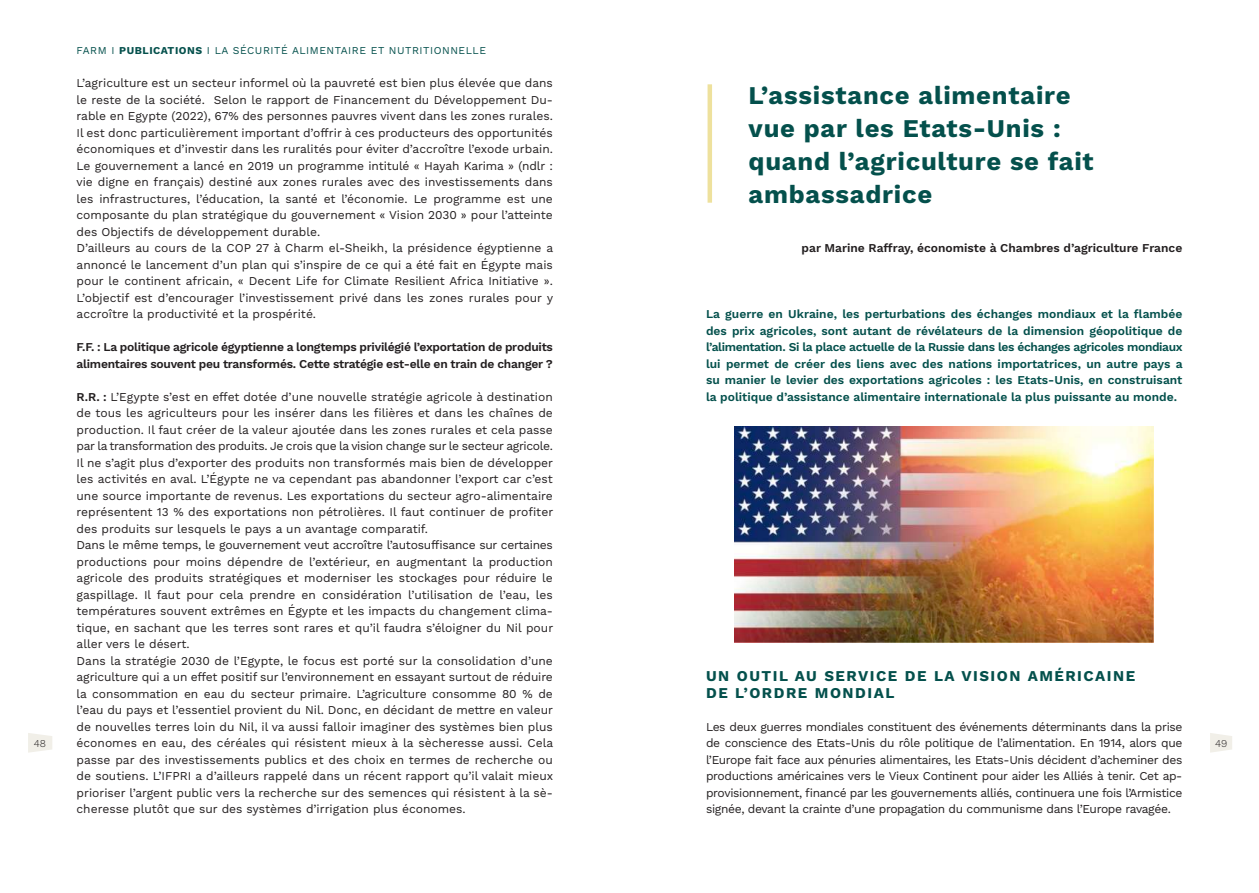
<style>
.page{position:relative;width:1259px;height:893px;background:#fff}
.page>*{position:absolute;margin:0;border:0;box-sizing:border-box;transform-origin:0 0}
.t1{font:700 25.5px/33px "Work Sans";letter-spacing:.03em;color:#04504c}
.t2{font:700 15px/16.5px "Work Sans";letter-spacing:.1em;color:#04504c}
.t3{font:12px/16.5px "Work Sans";color:#231f20}
.t4{font:600 12px/16.5px "Work Sans";color:#04504c;text-align:justify}
.t5{font:600 12px/16.5px "Work Sans";letter-spacing:-.02em;color:#231f20}
.t6{font:600 12px "Work Sans";color:#231f20}
.t7{font:10.5px "Work Sans";letter-spacing:.05em;color:#04504c}
.t8{font:300 10.5px "Work Sans";color:#231f20}
.s1{font-weight:700}
.s2{font-weight:600}
</style>
<div class="page">
<svg style="left:28px;top:733px;width:24px;height:20px"></svg>
<svg style="left:1210px;top:733px;width:22px;height:20px"></svg>
<div style="left:707px;top:84px;width:5px;height:119px;background:#eee19d"></div>
<img style="left:734px;top:426px;width:419px;height:216px">
<p class="t7" style="left:77px;top:44px;width:411px">FARM I <span class="s1">PUBLICATIONS</span> I LA SÉCURITÉ ALIMENTAIRE ET NUTRITIONNELLE</p>
<p class="t3" style="left:77px;top:75px;width:478px">L’agriculture est un secteur informel où la pauvreté est bien plus élevée que dans le reste de la société. Selon le rapport de Financement du Développement Du&shy;rable en Egypte (2022), 67% des personnes pauvres vivent dans les zones rurales.<br>Il est donc particulièrement important d’offrir à ces producteurs des opportunités économiques et d’investir dans les ruralités pour éviter d’accroître l’exode urbain.<br>Le gouvernement a lancé en 2019 un programme intitulé « Hayah Karima » (ndlr : vie digne en français) destiné aux zones rurales avec des investissements dans les infrastructures, l’éducation, la santé et l’économie. Le programme est une composante du plan stratégique du gouvernement « Vision 2030 » pour l’atteinte des Objectifs de développement durable.<br>D’ailleurs au cours de la COP 27 à Charm el-Sheikh, la présidence égyptienne a annoncé le lancement d’un plan qui s’inspire de ce qui a été fait en Égypte mais pour le continent africain, « Decent Life for Climate Resilient Africa Initiative ».<br>L’objectif est d’encourager l’investissement privé dans les zones rurales pour y accroître la productivité et la prospérité.</p>
<p class="t5" style="left:77px;top:339px;width:478px">F.F. : La politique agricole égyptienne a longtemps privilégié l’exportation de produits alimentaires souvent peu transformés. Cette stratégie est-elle en train de changer ?</p>
<p class="t3" style="left:77px;top:389px;width:478px"><span class="s2">R.R. :</span> L’Egypte s’est en effet dotée d’une nouvelle stratégie agricole à destination de tous les agriculteurs pour les insérer dans les filières et dans les chaînes de production. Il faut créer de la valeur ajoutée dans les zones rurales et cela passe par la transformation des produits. Je crois que la vision change sur le secteur agricole.<br>Il ne s’agit plus d’exporter des produits non transformés mais bien de développer les activités en aval. L’Égypte ne va cependant pas abandonner l’export car c’est une source importante de revenus. Les exportations du secteur agro-alimentaire représentent 13 % des exportations non pétrolières. Il faut continuer de profiter des produits sur lesquels le pays a un avantage comparatif.<br>Dans le même temps, le gouvernement veut accroître l’autosuffisance sur certaines productions pour moins dépendre de l’extérieur, en augmentant la production agricole des produits stratégiques et moderniser les stockages pour réduire le gaspillage. Il faut pour cela prendre en considération l’utilisation de l’eau, les températures souvent extrêmes en Égypte et les impacts du changement clima&shy;tique, en sachant que les terres sont rares et qu’il faudra s’éloigner du Nil pour aller vers le désert.<br>Dans la stratégie 2030 de l’Egypte, le focus est porté sur la consolidation d’une agriculture qui a un effet positif sur l’environnement en essayant surtout de réduire la consommation en eau du secteur primaire. L’agriculture consomme 80 % de l’eau du pays et l’essentiel provient du Nil. Donc, en décidant de mettre en valeur de nouvelles terres loin du Nil, il va aussi falloir imaginer des systèmes bien plus économes en eau, des céréales qui résistent mieux à la sècheresse aussi. Cela passe par des investissements publics et des choix en termes de recherche ou de soutiens. L’IFPRI a d’ailleurs rappelé dans un récent rapport qu’il valait mieux prioriser l’argent public vers la recherche sur des semences qui résistent à la sè&shy;cheresse plutôt que sur des systèmes d’irrigation plus économes.</p>
<h1 class="t1" style="left:748px;top:80px;width:346px">L’assistance alimentaire vue par les Etats-Unis : quand l’agriculture se fait ambassadrice</h1>
<p class="t6" style="left:801px;top:241px;width:382px">par Marine Raffray, économiste à Chambres d’agriculture France</p>
<p class="t4" style="left:706px;top:306px;width:478px">La guerre en Ukraine, les perturbations des échanges mondiaux et la flambée des prix agricoles, sont autant de révélateurs de la dimension géopolitique de l’alimentation. Si la place actuelle de la Russie dans les échanges agricoles mondiaux lui permet de créer des liens avec des nations importatrices, un autre pays a su manier le levier des exportations agricoles : les Etats-Unis, en construisant la politique d’assistance alimentaire internationale la plus puissante au monde.</p>
<p class="t2" style="left:706px;top:668px;width:431px">UN OUTIL AU SERVICE DE LA VISION AMÉRICAINE<br>DE L’ORDRE MONDIAL</p>
<p class="t3" style="left:706px;top:719px;width:478px;text-align:justify">Les deux guerres mondiales constituent des événements déterminants dans la prise de conscience des Etats-Unis du rôle politique de l’alimentation. En 1914, alors que l’Europe fait face aux pénuries alimentaires, les Etats-Unis décident d’acheminer des productions américaines vers le Vieux Continent pour aider les Alliés à tenir. Cet ap&shy;provisionnement, financé par les gouvernements alliés, continuera une fois l’Armistice signée, devant la crainte d’une propagation du communisme dans l’Europe ravagée.</p>
<p class="t8" style="left:34px;top:737px;width:14px">48</p>
<p class="t8" style="left:1215px;top:737px;width:14px">49</p>
</div>
